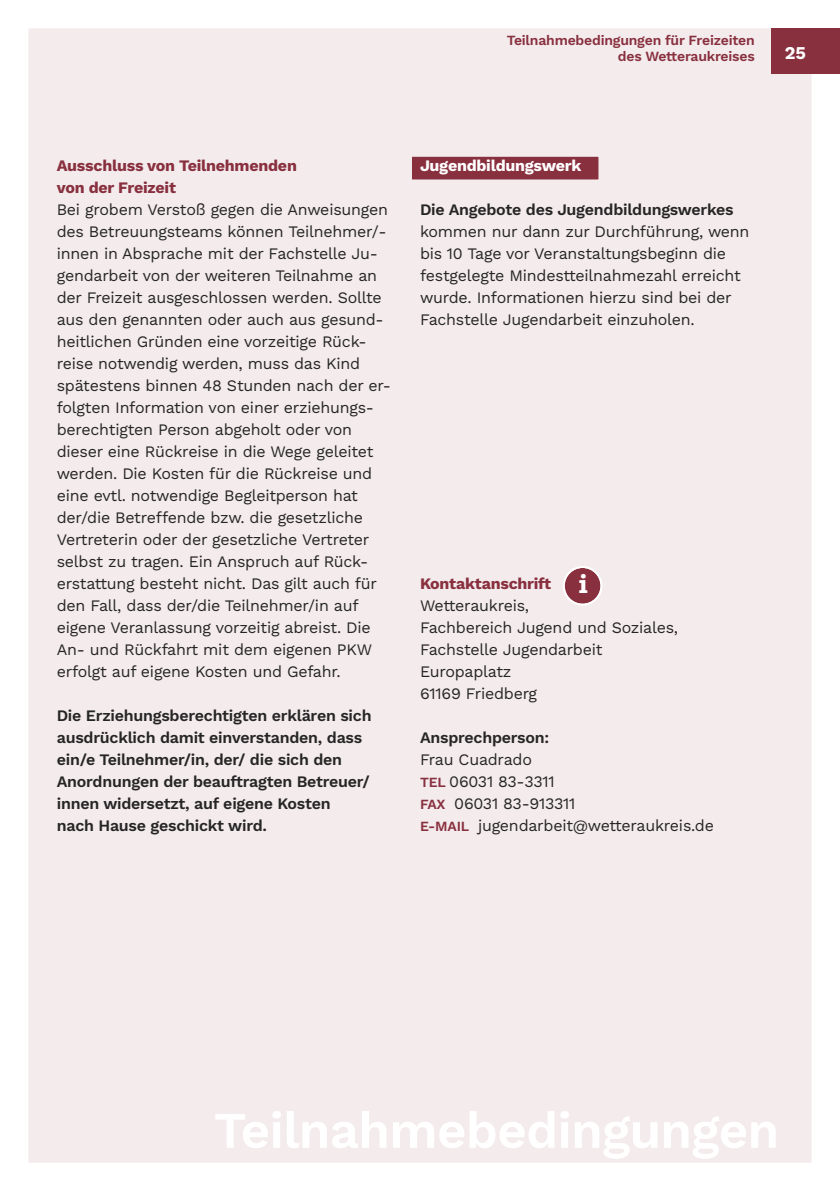
<style>
.page{position:relative;width:840px;height:1191px;background:#fff}
.page>*{position:absolute;margin:0;border:0;box-sizing:border-box;transform-origin:0 0}
.t1{font:800 26px "The Serif C5";color:#fff}
.t2{font:700 18px "Work Sans";color:#fff}
.t3{font:16px/22px "Work Sans";letter-spacing:-.015em;color:#262526}
.t4{font:600 16px/22px "Work Sans";letter-spacing:-.015em;color:#262526}
.t5{font:700 16px/22px "Work Sans";letter-spacing:-.015em;color:#89303f}
.t6{font:700 16px "Work Sans";letter-spacing:-.015em;color:#fff}
.t7{font:600 14px/16.8px "Work Sans";letter-spacing:-.015em;color:#89303f;text-align:right}
.s1{font-weight:600;font-size:14px;color:#89303f}
</style>
<div class="page">
<div style="left:28px;top:28px;width:783px;height:1134px;background:#f3ebec"></div>
<div style="left:412px;top:157px;width:186px;height:22px;background:#89303f"></div>
<div style="left:771px;top:28px;width:68px;height:46px;background:#89303f"></div>
<svg style="left:563px;top:566px;width:39px;height:39px"></svg>
<p class="t7" style="left:506px;top:33px;width:249px">Teilnahmebedingungen für Freizeiten des Wetteraukreises</p>
<p class="t2" style="left:784px;top:43px;width:23px">25</p>
<p class="t5" style="left:57px;top:155px;width:241px">ausschluss von Teilnehmenden von der Freizeit</p>
<p class="t3" style="left:57px;top:199px;width:335px">Bei grobem Verstoß gegen die Anweisungen des Betreuungsteams können Teilnehmer/- innen in Absprache mit der Fachstelle Ju&shy;gendarbeit von der weiteren Teilnahme an der Freizeit ausgeschlossen werden. Sollte aus den genannten oder auch aus gesund&shy;heitlichen Gründen eine vorzeitige Rück&shy;reise notwendig werden, muss das Kind spätestens binnen 48 Stunden nach der er&shy;folgten Information von einer erziehungs&shy;berechtigten Person abgeholt oder von dieser eine Rückreise in die Wege geleitet werden. Die Kosten für die Rückreise und eine evtl. notwendige Begleitperson hat der/die Betreffende bzw. die gesetzliche Vertreterin oder der gesetzliche Vertreter selbst zu tragen. Ein Anspruch auf Rück&shy;erstattung besteht nicht. Das gilt auch für den Fall, dass der/die Teilnehmer/in auf eigene Veranlassung vorzeitig abreist. Die An- und Rückfahrt mit dem eigenen PKW erfolgt auf eigene Kosten und Gefahr.</p>
<p class="t4" style="left:57px;top:706px;width:316px">Die Erziehungsberechtigten erklären sich ausdrücklich damit einverstanden, dass ein/e Teilnehmer/in, der/ die sich den Anordnungen der beauftragten Betreuer/ innen widersetzt, auf eigene Kosten nach Hause geschickt wird.</p>
<p class="t6" style="left:420px;top:157px;width:163px">Jugendbildungswerk</p>
<p class="t4" style="left:420px;top:200px;width:315px">Die Angebote des Jugendbildungswerkes</p>
<p class="t3" style="left:420px;top:221px;width:331px">kommen nur dann zur Durchführung, wenn bis 10 Tage vor Veranstaltungsbeginn die festgelegte Mindestteilnahmezahl erreicht wurde. Informationen hierzu sind bei der Fachstelle Jugendarbeit einzuholen.</p>
<h1 class="t1" style="left:578px;top:568px;width:10px">i</h1>
<p class="t5" style="left:420px;top:573px;width:133px">Kontaktanschrift</p>
<p class="t3" style="left:420px;top:595px;width:259px">Wetteraukreis,<br>Fachbereich Jugend und Soziales,<br>Fachstelle Jugendarbeit<br>Europaplatz<br>61169 Friedberg</p>
<p class="t4" style="left:420px;top:728px;width:131px">Ansprechperson:</p>
<p class="t3" style="left:420px;top:749px;width:295px">Frau Cuadrado<br><span class="s1">TEL</span> 06031 83-3311<br><span class="s1">FAX</span> 06031 83-913311<br><span class="s1">E-MAIL</span> jugendarbeit@wetteraukreis.de</p>
</div>
